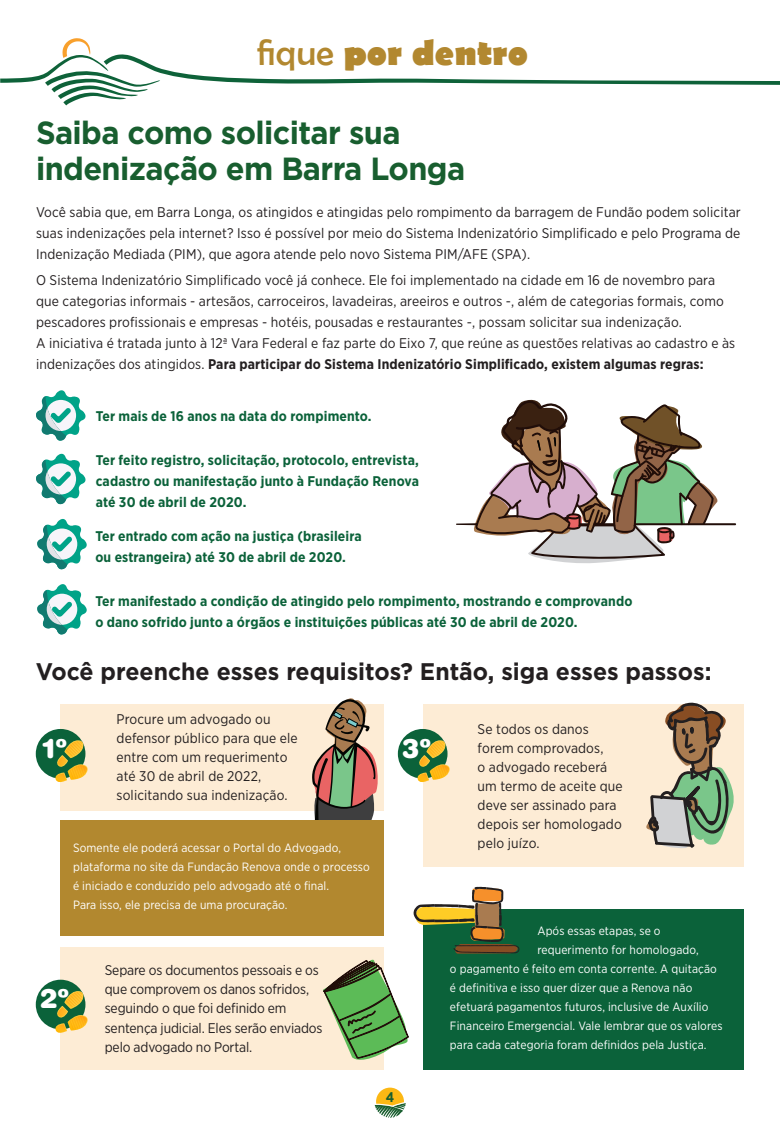
<style>
.page{position:relative;width:780px;height:1126px;background:#fff}
.page>*{position:absolute;margin:0;border:0;box-sizing:border-box;transform-origin:0 0}
.t1{font:700 36px "Berlin Sans FB";letter-spacing:.01em;color:#b28830}
.t2{font:700 32px/36px "Gotham";letter-spacing:-.02em;color:#185e2f;scale:.96 1}
.Paragraph_Style_1{font:900 27px "Helvetica Rounded LT Std";color:#fff}
.t3{font:700 24px "Gotham";color:#231f20;scale:.96 1}
.t4{font:14px/19px "Gotham Narrow";letter-spacing:.01em;color:#231f20}
.t5{font:700 14px/21px "Gotham Narrow";letter-spacing:.01em;color:#0b623a}
.t6{font:14px/19px "Gotham Narrow";letter-spacing:-.01em;color:#231f20}
.t7{font:700 14px "Gotham Narrow";color:#185e2f}
.t8{font:12px/19px "Gotham Narrow";letter-spacing:.01em;color:#fff}
.s1{font-weight:400}
.s2{font-weight:700}
</style>
<div class="page">
<hr style="left:779px;top:354px;width:1px;height:771px;background:#f8a02a">
<div style="left:424px;top:704px;width:320px;height:162px;background:#fdecd5"></div>
<div style="left:60px;top:704px;width:324px;height:107px;background:#fdecd5"></div>
<div style="left:60px;top:946px;width:324px;height:123px;background:#fdecd5"></div>
<div style="left:424px;top:908px;width:320px;height:161px;background:#0b623a"></div>
<svg style="left:0;top:38px;width:780px;height:67px"></svg>
<svg style="left:312px;top:698px;width:66px;height:122px"></svg>
<svg style="left:323px;top:959px;width:86px;height:101px"></svg>
<hr style="left:634px;top:523px;width:102px;height:2px;background:#210e09">
<svg style="left:456px;top:399px;width:263px;height:164px"></svg>
<svg style="left:36px;top:390px;width:49px;height:50px"></svg>
<svg style="left:37px;top:519px;width:50px;height:50px"></svg>
<svg style="left:36px;top:454px;width:49px;height:50px"></svg>
<svg style="left:37px;top:584px;width:50px;height:50px"></svg>
<div style="left:36px;top:729px;width:49px;height:49px;background:#0b623a;border-radius:50%"></div>
<svg style="left:54px;top:740px;width:34px;height:42px"></svg>
<div style="left:36px;top:979px;width:49px;height:50px;background:#0b623a;border-radius:50%"></div>
<svg style="left:54px;top:991px;width:34px;height:42px"></svg>
<div style="left:398px;top:729px;width:49px;height:49px;background:#0b623a;border-radius:50%"></div>
<svg style="left:416px;top:740px;width:34px;height:42px"></svg>
<svg style="left:646px;top:702px;width:88px;height:146px"></svg>
<svg style="left:413px;top:886px;width:106px;height:67px"></svg>
<div style="left:60px;top:820px;width:324px;height:115px;background:#b2882f"></div>
<svg style="left:374px;top:1087px;width:32px;height:30px"></svg>
<p class="t1" style="left:257px;top:33px;width:272px"><span class="s1">fique</span> por dentro</p>
<p class="t2" style="left:36px;top:114px;width:448px">Saiba como solicitar sua indenização em Barra Longa</p>
<p class="t4" style="left:36px;top:201px;width:706px;line-height:21px;text-align:justify">Você sabia que, em Barra Longa, os atingidos e atingidas pelo rompimento da barragem de Fundão podem solicitar suas indenizações pela internet? Isso é possível por meio do Sistema Indenizatório Simplificado e pelo Programa de Indenização Mediada (PIM), que agora atende pelo novo Sistema PIM/AFE (SPA).</p>
<p class="t4" style="left:36px;top:270px;width:700px;line-height:21px">O Sistema Indenizatório Simplificado você já conhece. Ele foi implementado na cidade em 16 de novembro para que categorias informais - artesãos, carroceiros, lavadeiras, areeiros e outros -, além de categorias formais, como pescadores profissionais e empresas - hotéis, pousadas e restaurantes -, possam solicitar sua indenização.<br>A iniciativa é tratada junto à 12ª Vara Federal e faz parte do Eixo 7, que reúne as questões relativas ao cadastro e às indenizações dos atingidos. <span class="s2">Para participar do Sistema Indenizatório Simplificado, existem algumas regras:</span></p>
<p class="t5" style="left:96px;top:405px;width:277px">Ter mais de 16 anos na data do rompimento.</p>
<p class="t5" style="left:96px;top:450px;width:325px;text-align:justify">Ter feito registro, solicitação, protocolo, entrevista, cadastro ou manifestação junto à Fundação Renova até 30 de abril de 2020.</p>
<p class="t5" style="left:95px;top:525px;width:268px">Ter entrado com ação na justiça (brasileira ou estrangeira) até 30 de abril de 2020.</p>
<p class="t5" style="left:95px;top:590px;width:538px">Ter manifestado a condição de atingido pelo rompimento, mostrando e comprovando o dano sofrido junto a órgãos e instituições públicas até 30 de abril de 2020.</p>
<p class="t3" style="left:36px;top:655px;width:705px">Você preenche esses requisitos? Então, siga esses passos:</p>
<p class="Paragraph_Style_1" style="left:42px;top:730px;width:27px">1º</p>
<p class="t4" style="left:116px;top:709px;width:183px">Procure um advogado ou defensor público para que ele entre com um requerimento até 30 de abril de 2022, solicitando sua indenização.</p>
<p class="t8" style="left:73px;top:837px;width:298px">Somente ele poderá acessar o Portal do Advogado, plataforma no site da Fundação Renova onde o processo é iniciado e conduzido pelo advogado até o final.<br>Para isso, ele precisa de uma procuração.</p>
<p class="Paragraph_Style_1" style="left:402px;top:730px;width:31px">3º</p>
<p class="Paragraph_Style_1" style="left:40px;top:981px;width:31px">2º</p>
<p class="t6" style="left:105px;top:960px;width:219px">Separe os documentos pessoais e os que comprovem os danos sofridos, seguindo o que foi definido em sentença judicial. Eles serão enviados pelo advogado no Portal.</p>
<p class="t7" style="left:386px;top:1088px;width:10px">4</p>
<p class="t4" style="left:477px;top:718px;width:147px">Se todos os danos forem comprovados,<br>o advogado receberá um termo de aceite que deve ser assinado para depois ser homologado pelo juízo.</p>
<p class="t8" style="left:537px;top:920px;width:125px">Após essas etapas, se o</p>
<p class="t8" style="left:537px;top:939px;width:163px">requerimento for homologado,</p>
<p class="t8" style="left:450px;top:958px;width:268px">o pagamento é feito em conta corrente. A quitação</p>
<p class="t8" style="left:450px;top:977px;width:244px">é definitiva e isso quer dizer que a Renova não</p>
<p class="t8" style="left:450px;top:996px;width:260px">efetuará pagamentos futuros, inclusive de Auxílio</p>
<p class="t8" style="left:450px;top:1015px;width:274px">Financeiro Emergencial. Vale lembrar que os valores</p>
<p class="t8" style="left:450px;top:1034px;width:258px">para cada categoria foram definidos pela Justiça.</p>
</div>
